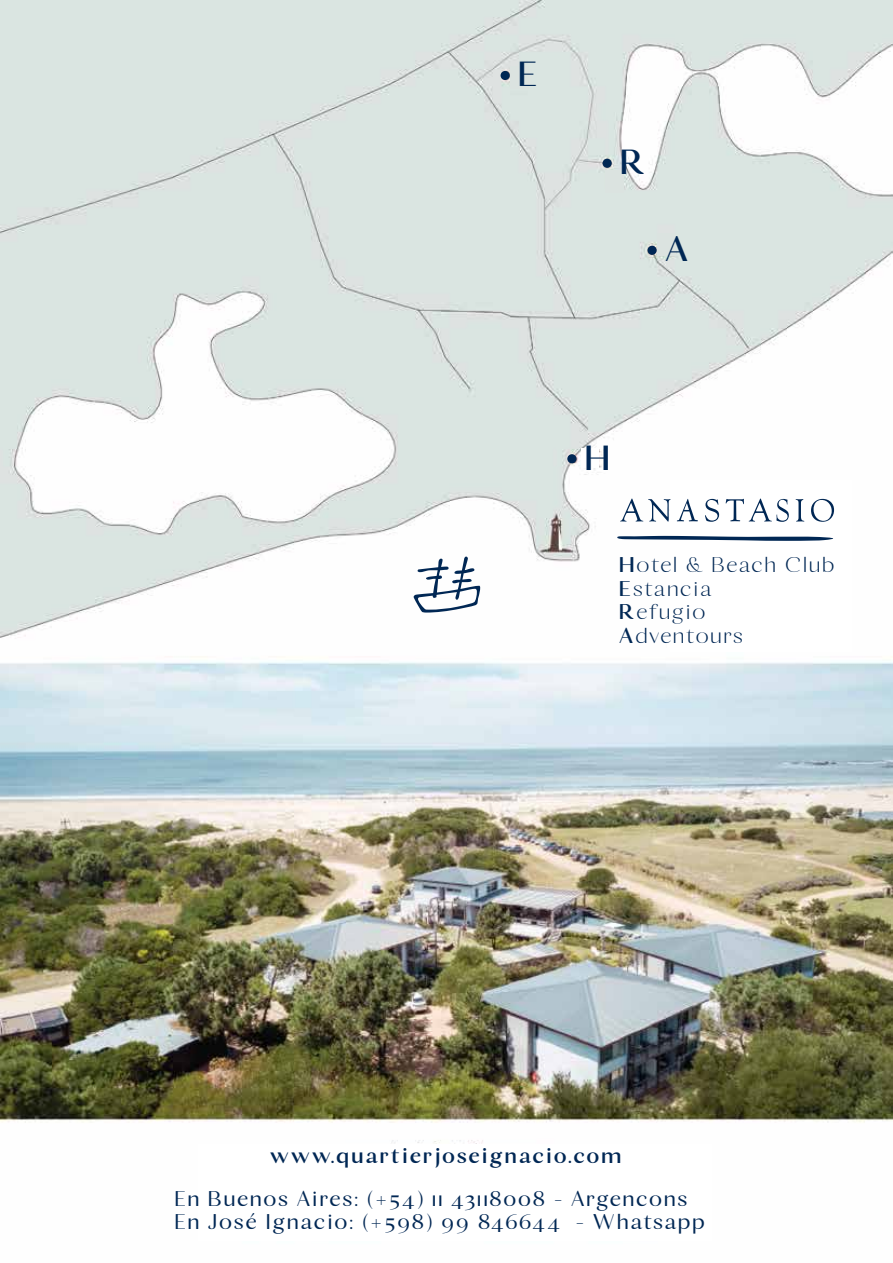
<style>
.page{position:relative;width:893px;height:1263px;background:#fff}
.page>*{position:absolute;margin:0;border:0;box-sizing:border-box;transform-origin:0 0}
.t1{font:63.15px "Montevideo JTG";color:#002754;scale:7.08 1}
.t2{font:700 38.4px "Calma";color:#002754}
.t3{font:600 23.55px/23.5px "Calma";letter-spacing:.05em;color:#002754}
.t4{font:500 23.55px/23.5px "Calma";letter-spacing:.05em;color:#002754}
.t5{font:700 23.55px "Calma";letter-spacing:.05em;color:#002754}
.s1{font-weight:700}
</style>
<div class="page">
<img style="left:0;top:0;width:893px;height:1144px">
<div style="left:581px;top:448px;width:18px;height:20px;background:#fff"></div>
<div style="left:605px;top:170px;width:19px;height:23px;background:#dbe3e0"></div>
<div style="left:656px;top:233px;width:19px;height:22px;background:#dbe3e0"></div>
<div style="left:510px;top:67px;width:19px;height:22px;background:#dbe3e0"></div>
<div style="left:670px;top:480px;width:182px;height:172px;background:#fff"></div>
<svg style="left:620px;top:498px;width:50px;height:24px"></svg>
<svg style="left:677px;top:499px;width:21px;height:22px"></svg>
<svg style="left:705px;top:499px;width:14px;height:23px"></svg>
<svg style="left:726px;top:498px;width:63px;height:24px"></svg>
<svg style="left:795px;top:499px;width:9px;height:22px"></svg>
<svg style="left:811px;top:499px;width:23px;height:23px"></svg>
<div style="left:567px;top:454px;width:9px;height:9px;background:#002754;border-radius:50%"></div>
<div style="left:647px;top:246px;width:10px;height:9px;background:#002754;border-radius:50%"></div>
<div style="left:602px;top:159px;width:10px;height:9px;background:#002754;border-radius:50%"></div>
<div style="left:500px;top:71px;width:10px;height:9px;background:#002754;border-radius:50%"></div>
<svg style="left:414px;top:557px;width:66px;height:55px"></svg>
<h2 class="t2" style="left:518px;top:50px;width:21px">E</h2>
<h2 class="t2" style="left:620px;top:137px;width:26px">R</h2>
<h2 class="t2" style="left:665px;top:224px;width:25px">A</h2>
<h2 class="t2" style="left:585px;top:433px;width:27px">H</h2>
<h1 class="t1" style="left:597px;top:476px;width:37px">-</h1>
<p class="t4" style="left:619px;top:554px;width:217px"><span class="s1">H</span>otel &amp; Beach Club<br><span class="s1">E</span>stancia<br><span class="s1">R</span>efugio<br><span class="s1">A</span>dventours</p>
<p class="t5" style="left:269px;top:1141px;width:353px">www.quartierjoseignacio.com</p>
<p class="t3" style="left:175px;top:1188px;width:532px">En Buenos Aires: (+54) 11 43118008 - Argencons<br>En José Ignacio: (+598) 99 846644 - Whatsapp</p>
</div>
